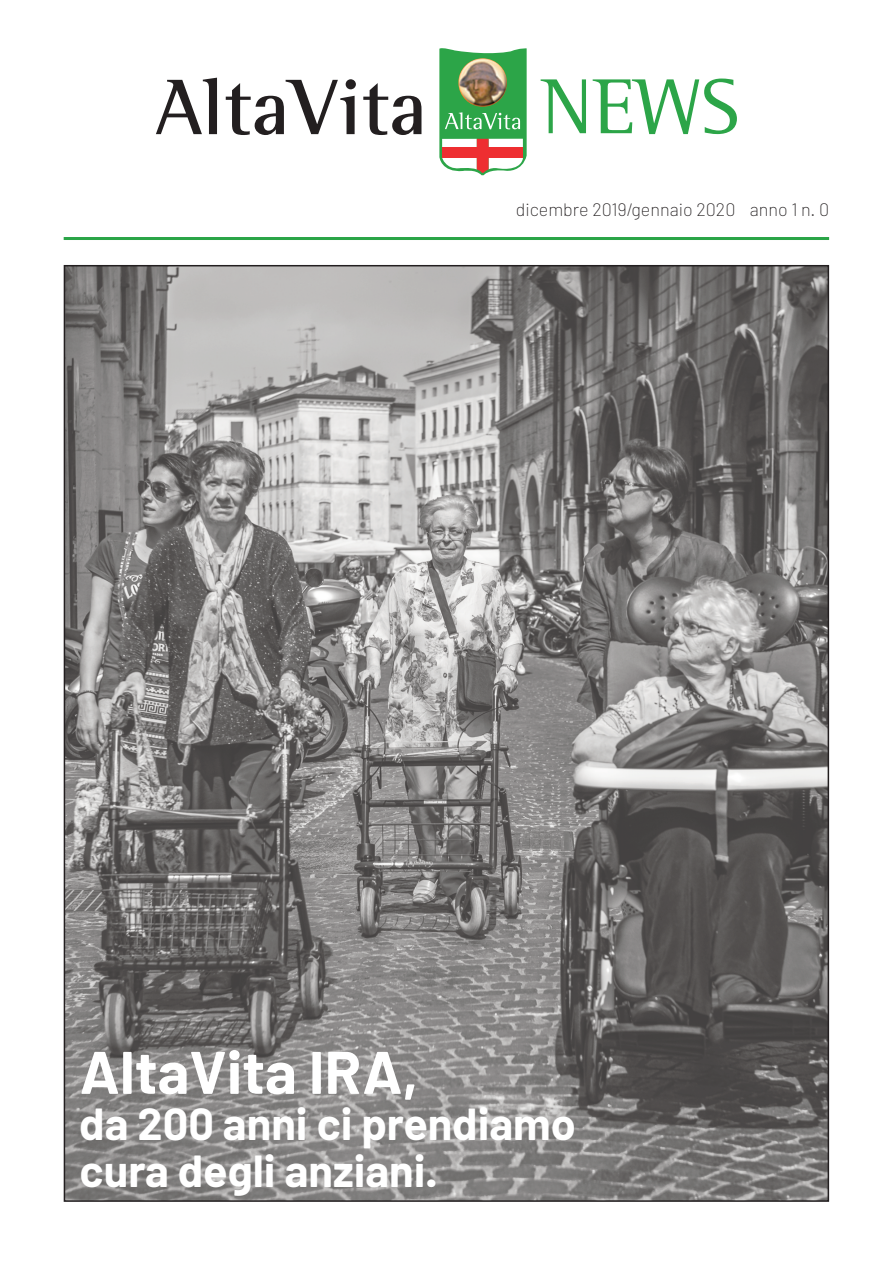
<style>
.page{position:relative;width:893px;height:1263px;background:#fff}
.page>*{position:absolute;margin:0;border:0;box-sizing:border-box;transform-origin:0 0}
.t1{font:700 60px "Barlow";color:#fff}
.t2{font:700 45px/46.5px "Barlow";color:#fff}
.t3{font:200 18px "Barlow";color:#231f20}
</style>
<div class="page">
<svg style="left:156px;top:78px;width:61px;height:56px"></svg>
<svg style="left:226px;top:79px;width:130px;height:56px"></svg>
<svg style="left:363px;top:83px;width:58px;height:52px"></svg>
<svg style="left:439px;top:48px;width:88px;height:127px"></svg>
<div style="left:442px;top:147px;width:81px;height:11px;background:#ee2e31"></div>
<img style="left:458px;top:58px;width:49px;height:49px;border-radius:50%">
<svg style="left:541px;top:79px;width:45px;height:54px"></svg>
<svg style="left:593px;top:79px;width:144px;height:55px"></svg>
<hr style="left:64px;top:237px;width:765px;height:3px;background:#2aa547">
<img style="left:67px;top:268px;width:759px;height:931px">
<p class="t3" style="left:516px;top:202px;width:315px">dicembre 2019/gennaio 2020 anno 1 n. 0</p>
<h1 class="t1" style="left:80px;top:1046px;width:340px">AltaVita IRA,</h1>
<p class="t2" style="left:80px;top:1103px;width:498px">da 200 anni ci prendiamo cura degli anziani.</p>
</div>
